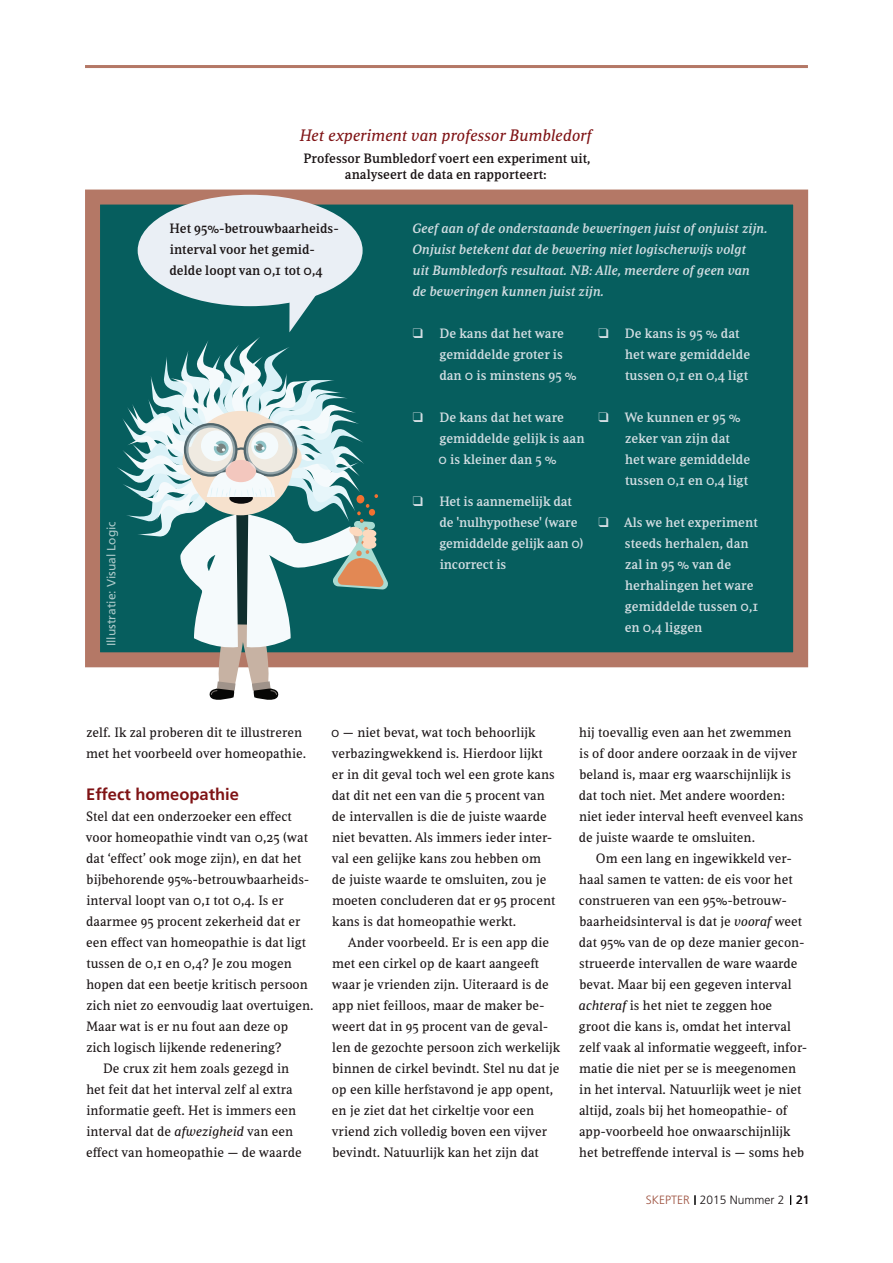
<style>
.page{position:relative;width:893px;height:1263px;background:#fff}
.page>*{position:absolute;margin:0;border:0;box-sizing:border-box;transform-origin:0 0}
.t1{font:italic 16.5px "Leo";color:#7f1315}
.t2{font:700 16.5px "Frutiger";color:#7f1315}
.t3{font:13.5px/21px "Leo";color:#1a1415}
.t4{font:500 13.5px/21px "Leo";color:#d2dde2}
.t5{font:italic 500 13.5px/21px "Leo";color:#d2dde2}
.t6{font:500 13.5px/21px "Leo";color:#1a1415;text-align:center}
.t7{font:12px "Frutiger";color:#fff}
.t8{font:300 12px "Frutiger";color:#1a1415}
.s1{font-style:italic}
.s2{color:#9d513f}
.s3{font-weight:400}
</style>
<div class="page">
<hr style="left:85px;top:65px;width:723px;height:3px;background:#b47866">
<div style="left:85px;top:190px;width:723px;height:477px;background:#065e5e;border:15px solid #b47866"></div>
<svg style="left:117px;top:264px;width:272px;height:436px"></svg>
<div style="left:138px;top:195px;width:225px;height:111px;background:#eaeff5;border-radius:50%"></div>
<p class="t1" style="left:300px;top:125px;width:294px">Het experiment van professor Bumbledorf</p>
<p class="t6" style="left:304px;top:150px;width:288px;line-height:16.2px">Professor Bumbledorf voert een experiment uit, analyseert de data en rapporteert:</p>
<p class="t6" style="left:169px;top:218px;width:171px;text-align:left">Het 95%-betrouwbaarheids&shy;interval voor het gemid&shy;delde loopt van 0,1 tot 0,4</p>
<p class="t7" style="left:104px;top:646px;width:127px;rotate:-90deg">Illustratie: Visual Logic</p>
<p class="t5" style="left:413px;top:218px;width:357px">Geef aan of de onderstaande beweringen juist of onjuist zijn.<br>Onjuist betekent dat de bewering niet logischerwijs volgt<br>uit Bumbledorfs resultaat. NB: Alle, meerdere of geen van<br>de beweringen kunnen juist zijn.</p>
<p class="t4" style="left:439px;top:323px;width:139px;text-indent:-26px">❑ De kans dat het ware gemiddelde groter is dan 0 is minstens 95 %</p>
<p class="t4" style="left:439px;top:407px;width:147px;text-indent:-26px">❑ De kans dat het ware gemiddelde gelijk is aan<br>0 is kleiner dan 5 %</p>
<p class="t4" style="left:439px;top:491px;width:146px;text-indent:-26px">❑ Het is aannemelijk dat de 'nulhypothese' (ware gemiddelde gelijk aan 0) incorrect is</p>
<p class="t4" style="left:625px;top:323px;width:127px;text-indent:-27px">❑ De kans is 95 % dat het ware gemiddelde tussen 0,1 en 0,4 ligt</p>
<p class="t4" style="left:625px;top:407px;width:127px;text-indent:-27px">❑ We kunnen er 95 % zeker van zijn dat het ware gemiddelde tussen 0,1 en 0,4 ligt</p>
<p class="t4" style="left:625px;top:512px;width:135px;text-indent:-26px">❑ Als we het experiment steeds herhalen, dan zal in 95 % van de herhalingen het ware gemiddelde tussen 0,1 en 0,4 liggen</p>
<p class="t3" style="left:86px;top:722px;width:221px">zelf. Ik zal proberen dit te illustreren met het voorbeeld over homeopathie.</p>
<p class="t2" style="left:86px;top:784px;width:154px">Effect homeopathie</p>
<p class="t3" style="left:86px;top:806px;width:207px">Stel dat een onderzoeker een effect</p>
<p class="t3" style="left:86px;top:827px;width:224px">voor homeopathie vindt van 0,25 (wat</p>
<p class="t3" style="left:86px;top:848px;width:217px">dat ‘effect’ ook moge zijn), en dat het</p>
<p class="t3" style="left:87px;top:869px;width:224px">bijbehorende 95%-betrouwbaarheids-</p>
<p class="t3" style="left:86px;top:890px;width:199px">interval loopt van 0,1 tot 0,4. Is er</p>
<p class="t3" style="left:86px;top:911px;width:216px">daarmee 95 procent zekerheid dat er</p>
<p class="t3" style="left:86px;top:932px;width:221px">een effect van homeopathie is dat ligt</p>
<p class="t3" style="left:86px;top:953px;width:207px">tussen de 0,1 en 0,4? Je zou mogen</p>
<p class="t3" style="left:86px;top:974px;width:223px">hopen dat een beetje kritisch persoon</p>
<p class="t3" style="left:86px;top:995px;width:229px">zich niet zo eenvoudig laat overtuigen.</p>
<p class="t3" style="left:86px;top:1016px;width:204px">Maar wat is er nu fout aan deze op</p>
<p class="t3" style="left:86px;top:1037px;width:197px">zich logisch lijkende redenering?</p>
<p class="t3" style="left:103px;top:1058px;width:187px">De crux zit hem zoals gezegd in</p>
<p class="t3" style="left:86px;top:1079px;width:208px">het feit dat het interval zelf al extra</p>
<p class="t3" style="left:86px;top:1100px;width:211px">informatie geeft. Het is immers een</p>
<p class="t3" style="left:86px;top:1121px;width:208px">interval dat de <span class="s1">afwezigheid</span> van een</p>
<p class="t3" style="left:86px;top:1142px;width:217px">effect van homeopathie — de waarde</p>
<p class="t3" style="left:331px;top:722px;width:226px">0 — niet bevat, wat toch behoorlijk verbazingwekkend is. Hierdoor lijkt er in dit geval toch wel een grote kans dat dit net een van die 5 procent van de intervallen is die de juiste waarde niet bevatten. Als immers ieder inter&shy;val een gelijke kans zou hebben om de juiste waarde te omsluiten, zou je moeten concluderen dat er 95 procent kans is dat homeopathie werkt.</p>
<p class="t3" style="left:332px;top:932px;width:230px;text-indent:16px">Ander voorbeeld. Er is een app die met een cirkel op de kaart aangeeft waar je vrienden zijn. Uiteraard is de app niet feilloos, maar de maker be&shy;weert dat in 95 procent van de geval&shy;len de gezochte persoon zich werkelijk binnen de cirkel bevindt. Stel nu dat je op een kille herfstavond je app opent, en je ziet dat het cirkeltje voor een vriend zich volledig boven een vijver bevindt. Natuurlijk kan het zijn dat</p>
<p class="t3" style="left:579px;top:722px;width:226px">hij toevallig even aan het zwemmen is of door andere oorzaak in de vijver beland is, maar erg waarschijnlijk is dat toch niet. Met andere woorden: niet ieder interval heeft evenveel kans de juiste waarde te omsluiten.</p>
<p class="t3" style="left:579px;top:848px;width:230px;text-indent:17px">Om een lang en ingewikkeld ver&shy;haal samen te vatten: de eis voor het construeren van een 95%-betrouw&shy;baarheidsinterval is dat je <span class="s1">vooraf</span> weet dat 95% van de op deze manier gecon&shy;strueerde intervallen de ware waarde bevat. Maar bij een gegeven interval <span class="s1">achteraf</span> is het niet te zeggen hoe<br>groot die kans is, omdat het interval zelf vaak al informatie weggeeft, infor&shy;matie die niet per se is meegenomen in het interval. Natuurlijk weet je niet altijd, zoals bij het homeopathie- of app-voorbeeld hoe onwaarschijnlijk het betreffende interval is — soms heb</p>
<p class="t8" style="left:646px;top:1193px;width:165px"><span class="s2">SKEPTER</span> 2015 Nummer 2 <span class="s3">21</span></p>
</div>
